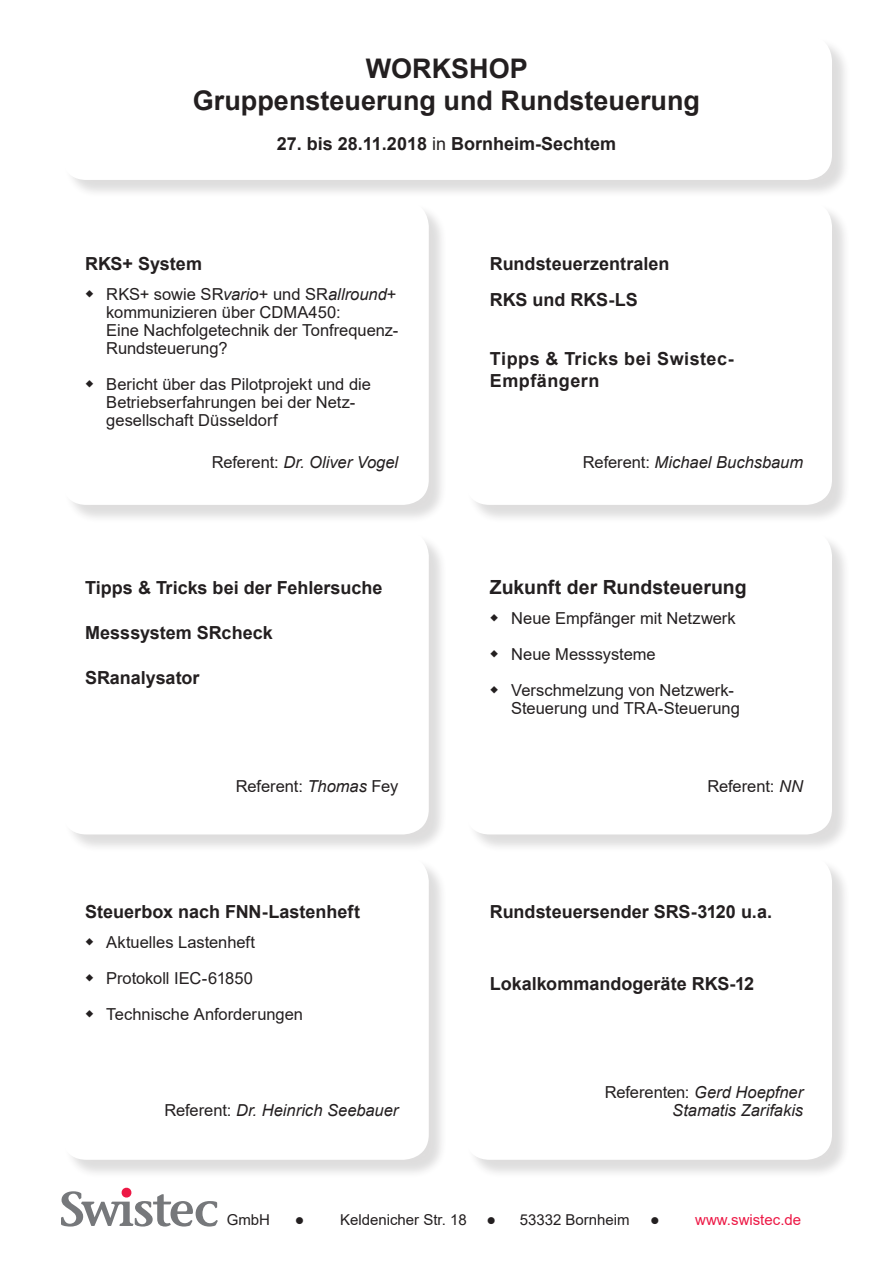
<style>
.page{position:relative;width:893px;height:1263px;background:#fff}
.page>*{position:absolute;margin:0;border:0;box-sizing:border-box;transform-origin:0 0}
.Titel{font:700 27px "Arial";color:#231f20}
.t1{font:700 19.5px "Arial";color:#231f20}
.Titel-2{font:700 18px "Arial";color:#231f20}
.Titel-3{font:700 18px/22.5px "Arial";letter-spacing:.025em;color:#231f20}
.Bullet{font:16.5px/18px "Arial";color:#231f20}
.t2{font:italic 16.5px "Arial";color:#231f20}
.t3{font:15px "Arial";color:#231f20}
.t4{font:15px "Arial";color:#ed1845}
.s1{font-weight:400}
.s2{font-style:italic}
.s3{font-style:normal}
.s4{color:#231f20}
</style>
<div class="page">
<div style="left:63px;top:203px;width:385px;height:320px;background:#231f20;opacity:.15"></div>
<div style="left:61px;top:201px;width:368px;height:304px;background:#fff;border-radius:26px"></div>
<div style="left:466px;top:203px;width:385px;height:320px;background:#231f20;opacity:.15"></div>
<div style="left:464px;top:201px;width:368px;height:304px;background:#fff;border-radius:26px"></div>
<div style="left:63px;top:533px;width:385px;height:320px;background:#231f20;opacity:.15"></div>
<div style="left:61px;top:530px;width:368px;height:304px;background:#fff;border-radius:26px"></div>
<div style="left:466px;top:533px;width:385px;height:320px;background:#231f20;opacity:.15"></div>
<div style="left:464px;top:530px;width:368px;height:304px;background:#fff;border-radius:26px"></div>
<div style="left:63px;top:858px;width:385px;height:320px;background:#231f20;opacity:.15"></div>
<div style="left:61px;top:856px;width:368px;height:304px;background:#fff;border-radius:26px"></div>
<div style="left:466px;top:858px;width:385px;height:320px;background:#231f20;opacity:.15"></div>
<div style="left:464px;top:856px;width:368px;height:304px;background:#fff;border-radius:26px"></div>
<div style="left:63px;top:38px;width:788px;height:161px;background:#231f20;opacity:.15"></div>
<div style="left:61px;top:35px;width:771px;height:145px;background:#fff;border-radius:26px"></div>
<svg style="left:61px;top:1188px;width:157px;height:38px"></svg>
<p class="Titel" style="left:366px;top:50px;width:164px">WORKSHOP</p>
<p class="Titel" style="left:193px;top:82px;width:509px">Gruppensteuerung und Rundsteuerung</p>
<p class="Titel-2" style="left:277px;top:131px;width:341px">27. bis 28.11.2018 <span class="s1">in</span> Bornheim-Sechtem</p>
<p class="Titel-2" style="left:85px;top:251px;width:118px">RKS+ System</p>
<p class="Bullet" style="left:106px;top:285px;width:293px">RKS+ sowie SR<span class="s2">vario</span>+ und SR<span class="s2">allround</span>+ kommunizieren über CDMA450:<br>Eine Nachfolgetechnik der Tonfrequenz-<br>Rundsteuerung?</p>
<p class="Bullet" style="left:106px;top:375px;width:266px">Bericht über das Pilotprojekt und die<br>Betriebserfahrungen bei der Netz&shy;gesellschaft Düsseldorf</p>
<p class="t2" style="left:212px;top:452px;width:188px"><span class="s3">Referent:</span> Dr. Oliver Vogel</p>
<p class="Titel-2" style="left:85px;top:575px;width:299px">Tipps &amp; Tricks bei der Fehlersuche</p>
<p class="Titel-2" style="left:85px;top:620px;width:189px">Messsystem SRcheck</p>
<p class="Titel-2" style="left:85px;top:665px;width:116px">SRanalysator</p>
<p class="Bullet" style="left:236px;top:777px;width:164px">Referent: <span class="s2">Thomas</span> Fey</p>
<p class="Titel-2" style="left:85px;top:899px;width:276px">Steuerbox nach FNN-Lastenheft</p>
<p class="Bullet" style="left:106px;top:933px;width:150px">Aktuelles Lastenheft</p>
<p class="Bullet" style="left:106px;top:969px;width:148px">Protokoll IEC-61850</p>
<p class="Bullet" style="left:106px;top:1005px;width:198px">Technische Anforderungen</p>
<p class="t2" style="left:164px;top:1100px;width:235px"><span class="s3">Referent:</span> Dr. Heinrich Seebauer</p>
<p class="Titel-2" style="left:490px;top:251px;width:181px">Rundsteuerzentralen</p>
<p class="Titel-2" style="left:490px;top:287px;width:149px">RKS und RKS-LS</p>
<p class="Titel-3" style="left:490px;top:347px;width:245px">Tipps &amp; Tricks bei Swistec-<br>Empfängern</p>
<p class="t2" style="left:583px;top:452px;width:222px"><span class="s3">Referent:</span> Michael Buchsbaum</p>
<p class="t1" style="left:490px;top:573px;width:258px">Zukunft der Rundsteuerung</p>
<p class="Bullet" style="left:511px;top:609px;width:226px">Neue Empfänger mit Netzwerk</p>
<p class="Bullet" style="left:511px;top:645px;width:146px">Neue Messsysteme</p>
<p class="Bullet" style="left:511px;top:681px;width:230px">Verschmelzung von Netzwerk-<br>Steuerung und TRA-Steuerung</p>
<p class="Bullet" style="left:707px;top:777px;width:97px">Referent: <span class="s2">NN</span></p>
<p class="Titel-2" style="left:490px;top:899px;width:284px">Rundsteuersender SRS-3120 u.a.</p>
<p class="Titel-2" style="left:490px;top:971px;width:266px">Lokalkommandogeräte RKS-12</p>
<p class="t2" style="left:605px;top:1082px;width:200px"><span class="s3">Referenten:</span> Gerd Hoepfner</p>
<p class="t2" style="left:672px;top:1100px;width:132px">Stamatis Zarifakis</p>
<p class="t3" style="left:227px;top:1210px;width:45px">GmbH</p>
<p class="t3" style="left:295px;top:1210px;width:202px">● Keldenicher Str. 18 ●</p>
<p class="t3" style="left:520px;top:1210px;width:112px">53332 Bornheim</p>
<p class="t4" style="left:650px;top:1210px;width:152px"><span class="s4">●</span> www.swistec.de</p>
</div>
